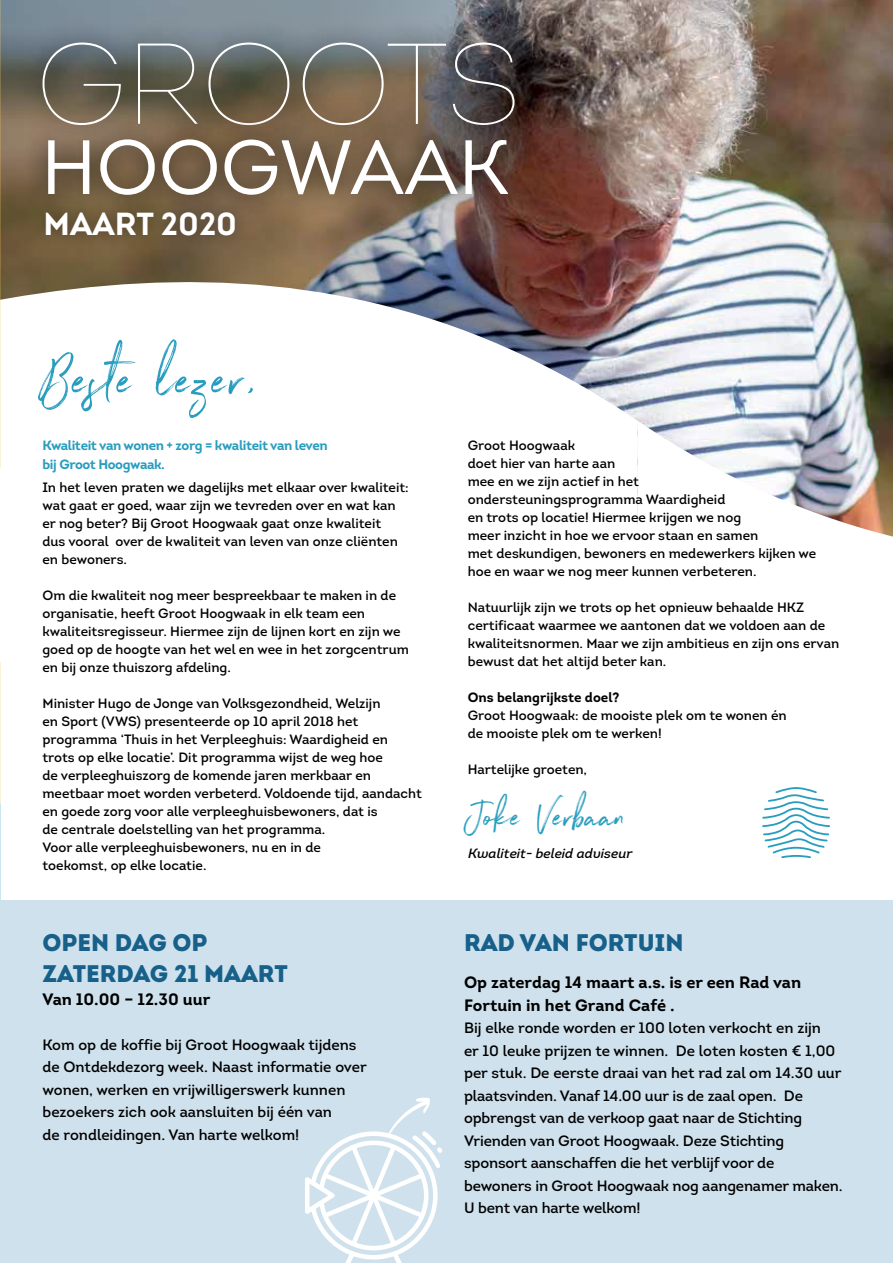
<style>
.page{position:relative;width:893px;height:1263px;background:#fff}
.page>*{position:absolute;margin:0;border:0;box-sizing:border-box;transform-origin:0 0}
.t1{font:64.2px "Northwell";letter-spacing:.02em;color:#299dbe}
.t2{font:41.1px "Northwell";letter-spacing:.01em;color:#299dbe}
.t3{font:700 31.8px "Intro";color:#fff}
.t4{font:900 24px/31.5px "Intro";color:#16608a}
.t5{font:700 16.5px/22.5px "Intro";color:#000}
.t6{font:15px/22.5px "Intro";letter-spacing:-.01em;color:#000}
.t7{font:13.5px/18px "Intro";color:#000}
.t8{font:700 13.5px/19.5px "Intro";letter-spacing:-.03em;color:#299dbe}
.t9{font:italic 13.5px "Intro";color:#000}
.t10{font:700 13.5px "Intro";color:#000}
</style>
<div class="page">
<img style="left:0;top:0;width:638px;height:525px">
<img style="left:638px;top:0;width:255px;height:537px">
<div style="left:19px;top:19px;width:518px;height:129px;background:#000;opacity:.75"></div>
<svg style="left:43px;top:42px;width:471px;height:74px;background:#6d6960"></svg>
<div style="left:24px;top:116px;width:505px;height:102px;background:#000;opacity:.75"></div>
<svg style="left:48px;top:139px;width:460px;height:56px"></svg>
<div style="left:32px;top:198px;width:217px;height:51px;background:#000;opacity:.4"></div>
<div style="left:0;top:468px;width:480px;height:193px;background:#fff"></div>
<div style="left:0;top:901px;width:893px;height:362px;background:#cfe1ec"></div>
<svg style="left:762px;top:787px;width:68px;height:71px"></svg>
<svg style="left:305px;top:1097px;width:137px;height:166px"></svg>
<h3 class="t3" style="left:44px;top:203px;width:195px">MAART 2020</h3>
<h1 class="t1" style="left:43px;top:333px;width:215px">Beste lezer,</h1>
<p class="t8" style="left:42px;top:435px;width:287px">Kwaliteit van wonen + zorg = kwaliteit van leven bij Groot Hoogwaak.</p>
<p class="t7" style="left:42px;top:478px;width:368px">In het leven praten we dagelijks met elkaar over kwaliteit: wat gaat er goed, waar zijn we tevreden over en wat kan er nog beter? Bij Groot Hoogwaak gaat onze kwaliteit<br>dus vooral over de kwaliteit van leven van onze cliënten en bewoners.</p>
<p class="t7" style="left:42px;top:586px;width:368px">Om die kwaliteit nog meer bespreekbaar te maken in de organisatie, heeft Groot Hoogwaak in elk team een kwaliteitsregisseur. Hiermee zijn de lijnen kort en zijn we goed op de hoogte van het wel en wee in het zorgcentrum en bij onze thuiszorg afdeling.</p>
<p class="t7" style="left:42px;top:694px;width:381px">Minister Hugo de Jonge van Volksgezondheid, Welzijn<br>en Sport (VWS) presenteerde op 10 april 2018 het programma ‘Thuis in het Verpleeghuis: Waardigheid en trots op elke locatie’. Dit programma wijst de weg hoe<br>de verpleeghuiszorg de komende jaren merkbaar en meetbaar moet worden verbeterd. Voldoende tijd, aandacht en goede zorg voor alle verpleeghuisbewoners, dat is<br>de centrale doelstelling van het programma.<br>Voor alle verpleeghuisbewoners, nu en in de<br>toekomst, op elke locatie.</p>
<h3 class="t4" style="left:43px;top:926px;width:247px">OPEN DAG OP<br>ZATERDAG 21 MAART</h3>
<p class="t5" style="left:43px;top:988px;width:169px">Van 10.00 – 12.30 uur</p>
<p class="t6" style="left:43px;top:1033px;width:326px">Kom op de koffie bij Groot Hoogwaak tijdens de Ontdekdezorg week. Naast informatie over wonen, werken en vrijwilligerswerk kunnen bezoekers zich ook aansluiten bij één van<br>de rondleidingen. Van harte welkom!</p>
<p class="t7" style="left:468px;top:436px;width:350px">Groot Hoogwaak<br>doet hier van harte aan<br>mee en we zijn actief in het ondersteuningsprogramma Waardigheid<br>en trots op locatie! Hiermee krijgen we nog<br>meer inzicht in hoe we ervoor staan en samen<br>met deskundigen, bewoners en medewerkers kijken we hoe en waar we nog meer kunnen verbeteren.</p>
<p class="t7" style="left:468px;top:598px;width:373px">Natuurlijk zijn we trots op het opnieuw behaalde HKZ certificaat waarmee we aantonen dat we voldoen aan de kwaliteitsnormen. Maar we zijn ambitieus en zijn ons ervan bewust dat het altijd beter kan.</p>
<p class="t10" style="left:468px;top:688px;width:153px">Ons belangrijkste doel?</p>
<p class="t7" style="left:468px;top:706px;width:320px">Groot Hoogwaak: de mooiste plek om te wonen én de mooiste plek om te werken!</p>
<p class="t7" style="left:468px;top:760px;width:121px">Hartelijke groeten,</p>
<h2 class="t2" style="left:468px;top:787px;width:159px">Joke Verbaan</h2>
<p class="t9" style="left:468px;top:845px;width:166px">Kwaliteit- beleid adviseur</p>
<h3 class="t4" style="left:464px;top:926px;width:221px">RAD VAN FORTUIN</h3>
<p class="t5" style="left:464px;top:971px;width:339px">Op zaterdag 14 maart a.s. is er een Rad van<br>Fortuin in het Grand Café .</p>
<p class="t6" style="left:464px;top:1016px;width:380px">Bij elke ronde worden er 100 loten verkocht en zijn<br>er 10 leuke prijzen te winnen. De loten kosten € 1,00 per stuk. De eerste draai van het rad zal om 14.30 uur plaatsvinden. Vanaf 14.00 uur is de zaal open. De opbrengst van de verkoop gaat naar de Stichting Vrienden van Groot Hoogwaak. Deze Stichting sponsort aanschaffen die het verblijf voor de bewoners in Groot Hoogwaak nog aangenamer maken.<br>U bent van harte welkom!</p>
</div>
